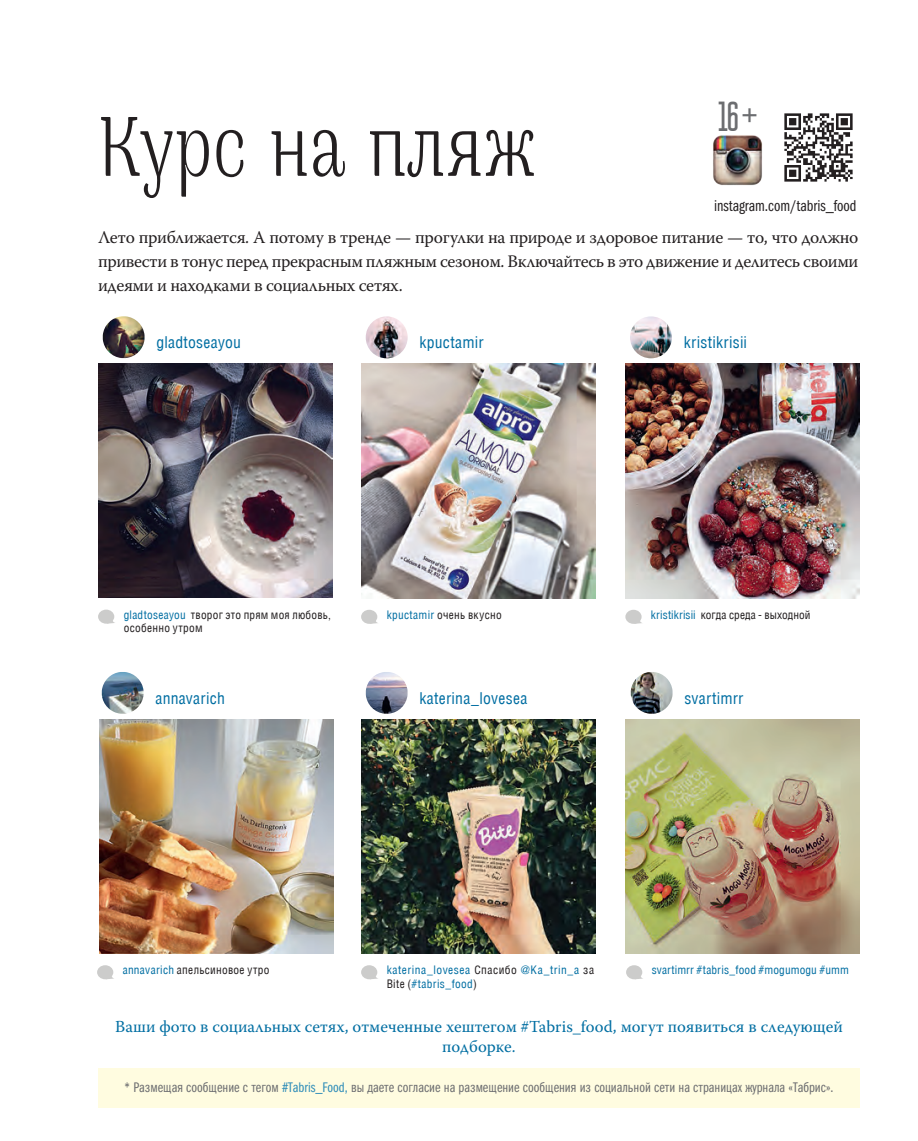
<style>
.page{position:relative;width:918px;height:1141px;background:#fff}
.page>*{position:absolute;margin:0;border:0;box-sizing:border-box;transform-origin:0 0}
.t1{font:300 condensed 89.08px "Mamontov";color:#231f20}
.t2{font:42px "Bravo SC";color:#6c6d70}
.Основной{font:17.5px/24.3px "Warnock Pro";letter-spacing:-.02em;color:#231f20;text-align:justify}
.Основной-2{font:16.8px/20.1px "Warnock Pro";color:#006ea2;text-align:center}
.Страница{font:15.75px "AG Letterica Condensed";letter-spacing:.015em;color:#006ea2}
.Выносы{font:15.75px "Franklin Gothic Book Cmp ITC";color:#231f20}
.Служебный{font:14px "Franklin Gothic Book Cmp ITC";color:#6c6d70}
.Страница-2{font:11.38px/13.7px "AG Letterica Condensed";letter-spacing:.02em;color:#231f20}
.Страница-3{font:11.38px/13.7px "AG Letterica Condensed";letter-spacing:.03em;color:#006ea2}
.Страница-4{font:11.38px "AG Letterica Condensed";letter-spacing:.01em;color:#006ea2}
.s1{color:#006ea2}
.s2{color:#231f20}
.s3{color:#2d8cb8}
</style>
<div class="page">
<img style="left:361px;top:364px;width:234px;height:234px">
<img style="left:366px;top:316px;width:42px;height:42px;border-radius:21px">
<div style="left:361px;top:610px;width:16px;height:14px;background:#cccccb;border-radius:50%"></div>
<img style="left:98px;top:364px;width:234px;height:234px">
<img style="left:103px;top:316px;width:41px;height:42px">
<div style="left:98px;top:610px;width:16px;height:14px;background:#cccccb;border-radius:50%"></div>
<img style="left:631px;top:672px;width:41px;height:42px">
<div style="left:626px;top:965px;width:16px;height:14px;background:#cccccb;border-radius:50%"></div>
<img style="left:625px;top:719px;width:234px;height:234px">
<img style="left:99px;top:719px;width:234px;height:234px">
<img style="left:102px;top:672px;width:42px;height:42px">
<div style="left:97px;top:965px;width:16px;height:14px;background:#cccccb;border-radius:50%"></div>
<img style="left:625px;top:364px;width:234px;height:234px">
<img style="left:630px;top:316px;width:42px;height:42px;border-radius:21px">
<div style="left:625px;top:610px;width:16px;height:14px;background:#cccccb;border-radius:50%"></div>
<svg style="left:636px;top:620px;width:6px;height:4px"></svg>
<img style="left:361px;top:719px;width:234px;height:234px">
<img style="left:366px;top:672px;width:41px;height:42px">
<div style="left:361px;top:965px;width:16px;height:14px;background:#cccccb;border-radius:50%"></div>
<img style="left:784px;top:113px;width:69px;height:69px">
<div style="left:98px;top:1068px;width:761px;height:39px;background:#fffce0"></div>
<img style="left:713px;top:135px;width:49px;height:50px">
<p class="t2" style="left:717px;top:94px;width:42px">16+</p>
<p class="t1" style="left:97px;top:89px;width:441px">Курс на пляж</p>
<p class="Основной" style="left:98px;top:225px;width:762px">Лето приближается. А потому в тренде — прогулки на природе и здоровое питание — то, что должно привести в тонус перед прекрасным пляжным сезоном. Включайтесь в это движение и делитесь своими идеями и находками в социальных сетях.</p>
<p class="Выносы" style="left:714px;top:197px;width:144px">instagram.com/tabris_food</p>
<p class="Страница" style="left:156px;top:333px;width:86px">gladtoseayou</p>
<p class="Страница" style="left:419px;top:333px;width:66px">kpuctamir</p>
<p class="Страница" style="left:684px;top:333px;width:65px">kristikrisii</p>
<p class="Страница-2" style="left:124px;top:608px;width:209px"><span class="s1">gladtoseayou</span> творог это прям моя любовь, особенно утром</p>
<p class="Страница-2" style="left:387px;top:608px;width:116px"><span class="s1">kpuctamir</span> очень вкусно</p>
<p class="Страница-2" style="left:651px;top:608px;width:161px"><span class="s1">kristikrisii</span> когда среда - выходной</p>
<p class="Страница" style="left:155px;top:689px;width:71px">annavarich</p>
<p class="Страница" style="left:419px;top:689px;width:109px">katerina_lovesea</p>
<p class="Страница" style="left:684px;top:689px;width:61px">svartimrr</p>
<p class="Страница-2" style="left:123px;top:963px;width:148px"><span class="s1">annavarich</span> апельсиновое утро</p>
<p class="Страница-3" style="left:387px;top:963px;width:209px">katerina_lovesea <span class="s2">Спасибо</span> @Ka_trin_a <span class="s2">за<br>Bite (</span>#tabris_food<span class="s2">)</span></p>
<p class="Страница-4" style="left:651px;top:963px;width:199px">svartimrr #tabris_food #mogumogu #umm</p>
<p class="Основной-2" style="left:115px;top:1016px;width:729px">Ваши фото в социальных сетях, отмеченные хештегом #Tabris_food, могут появиться в следующей подборке.</p>
<p class="Служебный" style="left:124px;top:1080px;width:711px">* Размещая сообщение с тегом <span class="s3">#Tabris_Food,</span> вы даете согласие на размещение сообщения из социальной сети на страницах журнала «Табрис».</p>
</div>
